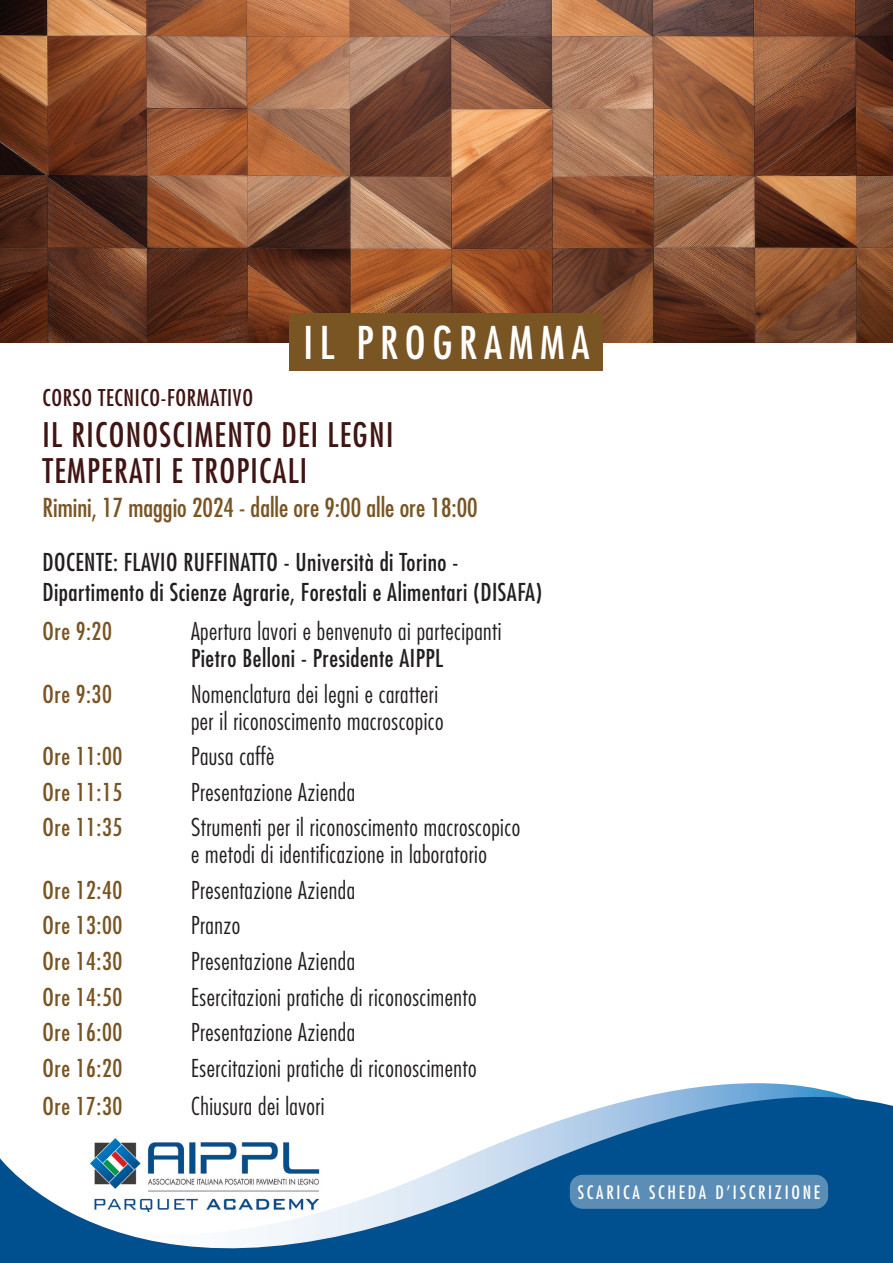
<style>
.page{position:relative;width:893px;height:1263px;background:#fff}
.page>*{position:absolute;margin:0;border:0;box-sizing:border-box;transform-origin:0 0}
.t1{font:condensed 43.95px "Futura";letter-spacing:.15em;color:#fff}
.t2{font:condensed 33px "Futura";letter-spacing:.04em;color:#401513}
.t3{font:condensed 25.5px "Futura";color:#795524}
.t4{font:300 condensed 24px "Futura";letter-spacing:.02em;color:#231f20}
.t5{font:condensed 24px "Futura";letter-spacing:.02em;color:#231f20}
.t6{font:condensed 24px "Futura";letter-spacing:.02em;color:#795524}
.t7{font:condensed 22.5px "Futura";letter-spacing:.03em;color:#401513}
.t8{font:condensed 18px "Futura";letter-spacing:.15em;color:#fff}
</style>
<div class="page">
<svg style="left:0;top:1083px;width:893px;height:180px"></svg>
<img style="left:87px;top:1134px;width:234px;height:77px">
<div style="left:570px;top:1175px;width:258px;height:34px;background:#5b8db6;border-radius:13px"></div>
<img style="left:0;top:0;width:893px;height:342px">
<div style="left:290px;top:313px;width:313px;height:58px;background:#795524"></div>
<p class="t1" style="left:303px;top:316px;width:288px">IL PROGRAMMA</p>
<p class="t7" style="left:43px;top:384px;width:212px">CORSO TECNICO-FORMATIVO</p>
<p class="t2" style="left:43px;top:415px;width:352px">IL RICONOSCIMENTO DEI LEGNI</p>
<p class="t2" style="left:43px;top:451px;width:266px">TEMPERATI E TROPICALI</p>
<p class="t3" style="left:43px;top:492px;width:437px">Rimini, 17 maggio 2024 - dalle ore 9:00 alle ore 18:00</p>
<p class="t5" style="left:43px;top:548px;width:417px">DOCENTE: FLAVIO RUFFINATTO - Università di Torino -</p>
<p class="t5" style="left:43px;top:577px;width:501px">Dipartimento di Scienze Agrarie, Forestali e Alimentari (DISAFA)</p>
<p class="t6" style="left:43px;top:617px;width:71px">Ore 9:20</p>
<p class="t4" style="left:191px;top:617px;width:312px">Apertura lavori e benvenuto ai partecipanti</p>
<p class="t5" style="left:191px;top:644px;width:254px">Pietro Belloni - Presidente AIPPL</p>
<p class="t6" style="left:43px;top:680px;width:71px">Ore 9:30</p>
<p class="t4" style="left:191px;top:680px;width:248px">Nomenclatura dei legni e caratteri</p>
<p class="t4" style="left:191px;top:707px;width:254px">per il riconoscimento macroscopico</p>
<p class="t6" style="left:43px;top:742px;width:81px">Ore 11:00</p>
<p class="t4" style="left:191px;top:742px;width:85px">Pausa caffè</p>
<p class="t6" style="left:43px;top:778px;width:81px">Ore 11:15</p>
<p class="t4" style="left:191px;top:778px;width:166px">Presentazione Azienda</p>
<p class="t6" style="left:43px;top:813px;width:81px">Ore 11:35</p>
<p class="t4" style="left:191px;top:813px;width:331px">Strumenti per il riconoscimento macroscopico</p>
<p class="t4" style="left:191px;top:840px;width:297px">e metodi di identificazione in laboratorio</p>
<p class="t6" style="left:43px;top:876px;width:81px">Ore 12:40</p>
<p class="t4" style="left:191px;top:876px;width:166px">Presentazione Azienda</p>
<p class="t6" style="left:43px;top:911px;width:81px">Ore 13:00</p>
<p class="t4" style="left:191px;top:911px;width:51px">Pranzo</p>
<p class="t6" style="left:43px;top:947px;width:81px">Ore 14:30</p>
<p class="t4" style="left:191px;top:947px;width:166px">Presentazione Azienda</p>
<p class="t6" style="left:43px;top:982px;width:81px">Ore 14:50</p>
<p class="t4" style="left:191px;top:982px;width:287px">Esercitazioni pratiche di riconoscimento</p>
<p class="t6" style="left:43px;top:1018px;width:81px">Ore 16:00</p>
<p class="t4" style="left:191px;top:1018px;width:166px">Presentazione Azienda</p>
<p class="t6" style="left:43px;top:1053px;width:81px">Ore 16:20</p>
<p class="t4" style="left:191px;top:1053px;width:287px">Esercitazioni pratiche di riconoscimento</p>
<p class="t6" style="left:43px;top:1092px;width:81px">Ore 17:30</p>
<p class="t4" style="left:191px;top:1092px;width:135px">Chiusura dei lavori</p>
<p class="t8" style="left:578px;top:1181px;width:244px">SCARICA SCHEDA D’ISCRIZIONE</p>
</div>
